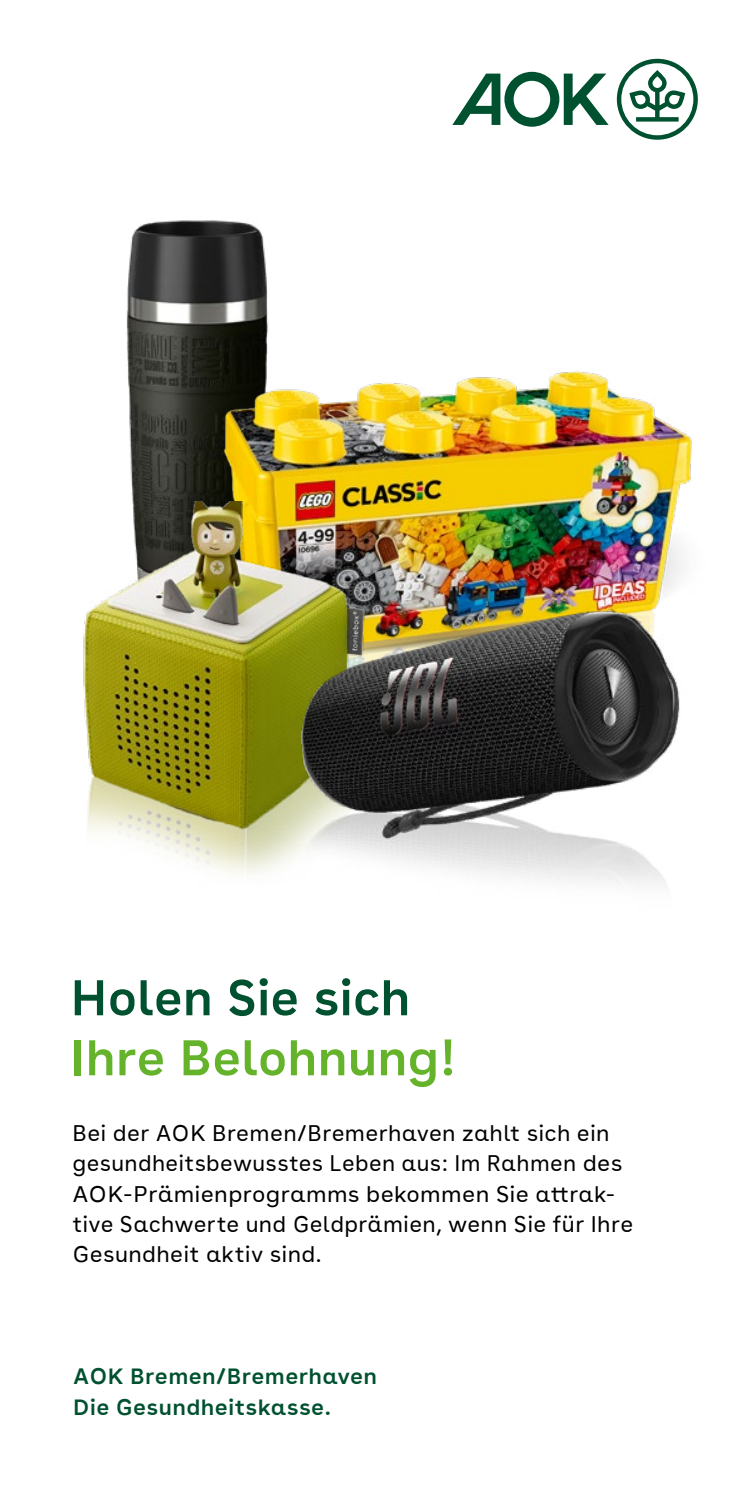
<style>
.page{position:relative;width:745px;height:1489px;background:#fff}
.page>*{position:absolute;margin:0;border:0;box-sizing:border-box;transform-origin:0 0}
.t1{font:600 50px "AOK Buenos Aires Text";letter-spacing:-.005em;color:#64b32b}
.t2{font:600 50px "AOK Buenos Aires Text";letter-spacing:-.005em;color:#005130}
.t3{font:22.5px/30.2px "AOK Buenos Aires Text";letter-spacing:.015em;color:#000}
.t4{font:600 22.5px/30.5px "AOK Buenos Aires Text";letter-spacing:.015em;color:#005130}
</style>
<div class="page">
<img style="left:126px;top:220px;width:143px;height:281px">
<img style="left:176px;top:327px;width:516px;height:250px">
<img style="left:83px;top:501px;width:324px;height:373px">
<img style="left:245px;top:577px;width:435px;height:309px">
<svg style="left:452px;top:59px;width:245px;height:81px"></svg>
<h1 class="t2" style="left:71px;top:955px;width:341px">Holen Sie sich</h1>
<h1 class="t1" style="left:71px;top:1015px;width:388px">Ihre Belohnung!</h1>
<p class="t3" style="left:72px;top:1115px;width:562px">Bei der AOK Bremen/Bremerhaven zahlt sich ein gesundheitsbewusstes Leben aus: Im Rahmen des AOK-Prämienprogramms bekommen Sie attrak&shy;tive Sachwerte und Geldprämien, wenn Sie für Ihre Gesundheit aktiv sind.</p>
<p class="t4" style="left:73px;top:1358px;width:305px">AOK Bremen/Bremerhaven<br>Die Gesundheitskasse.</p>
</div>
